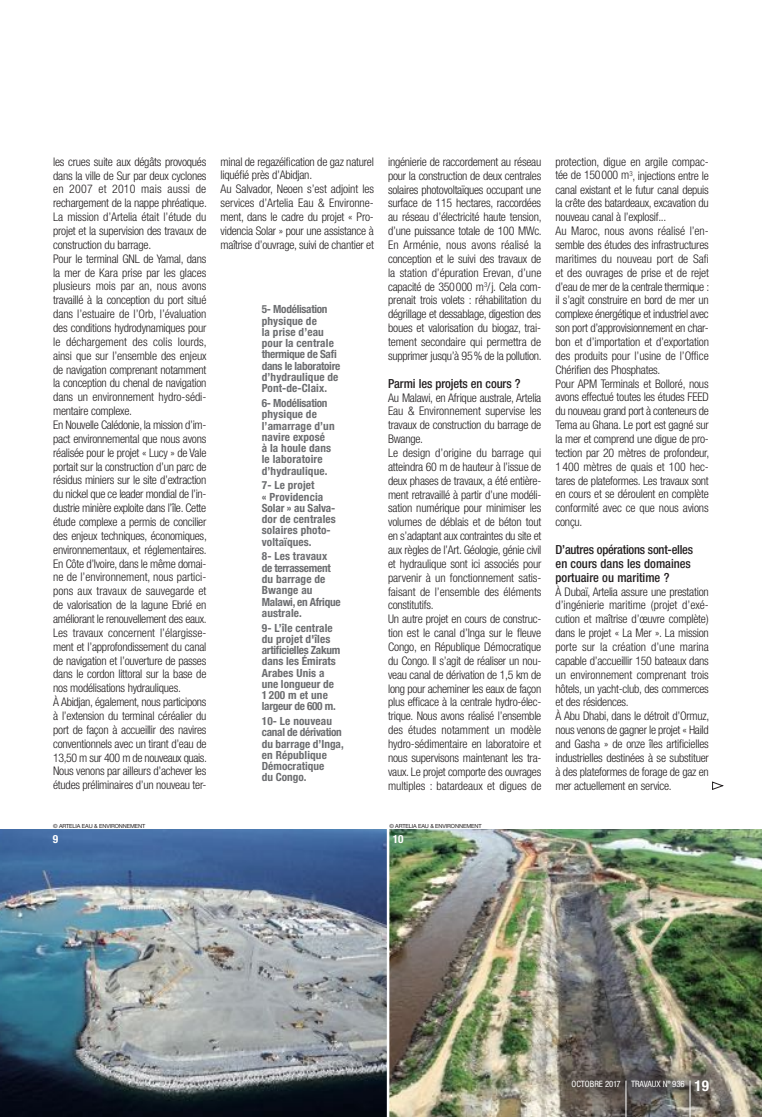
<style>
.page{position:relative;width:762px;height:1117px;background:#fff}
.page>*{position:absolute;margin:0;border:0;box-sizing:border-box;transform-origin:0 0}
.t1{font:500 condensed 12.5px/13.9px "Helvetica Neue";letter-spacing:-.01em;color:#231f20}
.t2{font:300 condensed 11.88px/13.9px "Helvetica Neue";letter-spacing:-.02em;color:#231f20}
.t3{font:700 condensed 11.25px/11.2px "Helvetica Neue";letter-spacing:.01em;color:#6c6d70}
.t4{font:700 condensed 11.25px "Helvetica Neue";color:#fff}
.t5{font:condensed 8.75px "Helvetica Neue";color:#fff}
.t6{font:5.62px "Helvetica Neue";letter-spacing:-.02em;color:#231f20}
.s1{font-weight:700;font-size:15px}
</style>
<div class="page">
<img style="left:389px;top:829px;width:373px;height:287px">
<img style="left:0;top:829px;width:387px;height:287px">
<svg style="left:712px;top:781px;width:11px;height:8px"></svg>
<svg style="left:553px;top:1060px;width:175px;height:56px;background:#6f6a63"></svg>
<hr style="left:626px;top:1080px;width:1px;height:36px;background:#fff">
<hr style="left:690px;top:1080px;width:1px;height:36px;background:#fff">
<p class="t2" style="left:53px;top:154px;width:155px">les crues suite aux dégâts provoqués dans la ville de Sur par deux cyclones en 2007 et 2010 mais aussi de rechargement de la nappe phréatique.<br>La mission d’Artelia était l’étude du projet et la supervision des travaux de construction du barrage.<br>Pour le terminal GNL de Yamal, dans la mer de Kara prise par les glaces plusieurs mois par an, nous avons travaillé à la conception du port situé dans l’estuaire de l’Orb, l’évaluation des conditions hydrodynamiques pour le déchargement des colis lourds, ainsi que sur l’ensemble des enjeux de navigation comprenant notamment la conception du chenal de navigation dans un environnement hydro-sédi&shy;mentaire complexe.<br>En Nouvelle Calédonie, la mission d’im&shy;pact environnemental que nous avons réalisée pour le projet « Lucy » de Vale portait sur la construction d’un parc de résidus miniers sur le site d’extraction du nickel que ce leader mondial de l’in&shy;dustrie minière exploite dans l’île. Cette étude complexe a permis de concilier des enjeux techniques, économiques, environnementaux, et réglementaires.<br>En Côte d’Ivoire, dans le même domai&shy;ne de l’environnement, nous partici&shy;pons aux travaux de sauvegarde et de valorisation de la lagune Ebrié en améliorant le renouvellement des eaux.<br>Les travaux concernent l’élargisse&shy;ment et l’approfondissement du canal de navigation et l’ouverture de passes dans le cordon littoral sur la base de nos modélisations hydrauliques.<br>À Abidjan, également, nous participons à l’extension du terminal céréalier du port de façon à accueillir des navires conventionnels avec un tirant d’eau de 13,50 m sur 400 m de nouveaux quais.<br>Nous venons par ailleurs d’achever les études préliminaires d’un nouveau ter-</p>
<p class="t2" style="left:221px;top:154px;width:155px">minal de regazéification de gaz naturel liquéfié près d’Abidjan.<br>Au Salvador, Neoen s’est adjoint les services d’Artelia Eau &amp; Environne&shy;ment, dans le cadre du projet « Pro&shy;videncia Solar » pour une assistance à maîtrise d’ouvrage, suivi de chantier et</p>
<p class="t2" style="left:555px;top:154px;width:155px">protection, digue en argile compac&shy;tée de 150000 m<sup>3</sup>, injections entre le canal existant et le futur canal depuis la crête des batardeaux, excavation du nouveau canal à l’explosif...<br>Au Maroc, nous avons réalisé l’en&shy;semble des études des infrastructures maritimes du nouveau port de Safi et des ouvrages de prise et de rejet d’eau de mer de la centrale thermique : il s’agit construire en bord de mer un complexe énergétique et industriel avec son port d’approvisionnement en char&shy;bon et d’importation et d’exportation des produits pour l’usine de l’Office Chérifien des Phosphates.<br>Pour APM Terminals et Bolloré, nous avons effectué toutes les études FEED du nouveau grand port à conteneurs de Tema au Ghana. Le port est gagné sur la mer et comprend une digue de pro&shy;tection par 20 mètres de profondeur, 1400 mètres de quais et 100 hec&shy;tares de plateformes. Les travaux sont en cours et se déroulent en complète conformité avec ce que nous avions conçu.</p>
<p class="t2" style="left:388px;top:155px;width:155px;text-align:justify">ingénierie de raccordement au réseau pour la construction de deux centrales solaires photovoltaïques occupant une surface de 115 hectares, raccordées au réseau d’électricité haute tension, d’une puissance totale de 100 MWc.<br>En Arménie, nous avons réalisé la conception et le suivi des travaux de la station d’épuration Erevan, d’une capacité de 350000 m<sup>3</sup>/j. Cela com&shy;prenait trois volets : réhabilitation du dégrillage et dessablage, digestion des boues et valorisation du biogaz, trai&shy;tement secondaire qui permettra de supprimer jusqu’à 95% de la pollution.</p>
<p class="t1" style="left:388px;top:376px;width:134px">Parmi les projets en cours ?</p>
<p class="t2" style="left:388px;top:390px;width:155px">Au Malawi, en Afrique australe, Artelia Eau &amp; Environnement supervise les travaux de construction du barrage de Bwange.<br>Le design d’origine du barrage qui atteindra 60 m de hauteur à l’issue de deux phases de travaux, a été entière&shy;ment retravaillé à partir d’une modéli&shy;sation numérique pour minimiser les volumes de déblais et de béton tout en s’adaptant aux contraintes du site et aux règles de l’Art. Géologie, génie civil et hydraulique sont ici associés pour parvenir à un fonctionnement satis&shy;faisant de l’ensemble des éléments constitutifs.<br>Un autre projet en cours de construc&shy;tion est le canal d’Inga sur le fleuve Congo, en République Démocratique du Congo. Il s’agit de réaliser un nou&shy;veau canal de dérivation de 1,5 km de long pour acheminer les eaux de façon plus efficace à la centrale hydro-élec&shy;trique. Nous avons réalisé l’ensemble des études notamment un modèle hydro-sédimentaire en laboratoire et nous supervisons maintenant les tra&shy;vaux. Le projet comporte des ouvrages multiples : batardeaux et digues de</p>
<p class="t3" style="left:262px;top:303px;width:80px">5- Modélisation physique de<br>la prise d’eau pour la centrale thermique de Safi dans le laboratoire d’hydraulique de<br>Pont-de-Claix.</p>
<p class="t3" style="left:262px;top:397px;width:74px">6- Modélisation physique de l’amarrage d’un navire exposé<br>à la houle dans le laboratoire d’hydraulique.</p>
<p class="t3" style="left:262px;top:479px;width:76px">7- Le projet<br>« Providencia<br>Solar » au Salva&shy;dor de centrales solaires photo&shy;voltaïques.</p>
<p class="t3" style="left:262px;top:550px;width:80px">8- Les travaux<br>de terrassement du barrage de<br>Bwange au<br>Malawi, en Afrique australe.</p>
<p class="t3" style="left:262px;top:621px;width:80px">9- L’île centrale du projet d'îles artificielles Zakum dans les Émirats<br>Arabes Unis a une longueur de<br>1 200 m et une largeur de 600 m.</p>
<p class="t3" style="left:262px;top:715px;width:83px">10- Le nouveau canal de dérivation du barrage d’Inga, en République<br>Démocratique<br>du Congo.</p>
<p class="t1" style="left:555px;top:542px;width:139px">D’autres opérations sont-elles en cours dans les domaines portuaire ou maritime ?</p>
<p class="t2" style="left:555px;top:584px;width:155px">À Dubaï, Artelia assure une prestation d’ingénierie maritime (projet d’exé&shy;cution et maîtrise d’œuvre complète) dans le projet « La Mer ». La mission porte sur la création d’une marina capable d’accueillir 150 bateaux dans un environnement comprenant trois hôtels, un yacht-club, des commerces et des résidences.<br>À Abu Dhabi, dans le détroit d’Ormuz, nous venons de gagner le projet « Haild and Gasha » de onze îles artificielles industrielles destinées à se substituer à des plateformes de forage de gaz en mer actuellement en service.</p>
<p class="t6" style="left:53px;top:822px;width:10px">© ARTELI</p>
<p class="t6" style="left:77px;top:822px;width:30px">A EAU &amp; ENVIRONNE</p>
<p class="t6" style="left:130px;top:822px;width:10px">MENT</p>
<p class="t6" style="left:389px;top:822px;width:10px">© ARTELI</p>
<p class="t6" style="left:413px;top:822px;width:30px">A EAU &amp; ENVIRONNE</p>
<p class="t6" style="left:466px;top:822px;width:10px">MENT</p>
<p class="t4" style="left:53px;top:832px;width:7px">9</p>
<p class="t4" style="left:393px;top:832px;width:12px">10</p>
<p class="t5" style="left:571px;top:1078px;width:139px">OCTOBRE 2017 TRAVAUX N° 936 <span class="s1">19</span></p>
</div>
